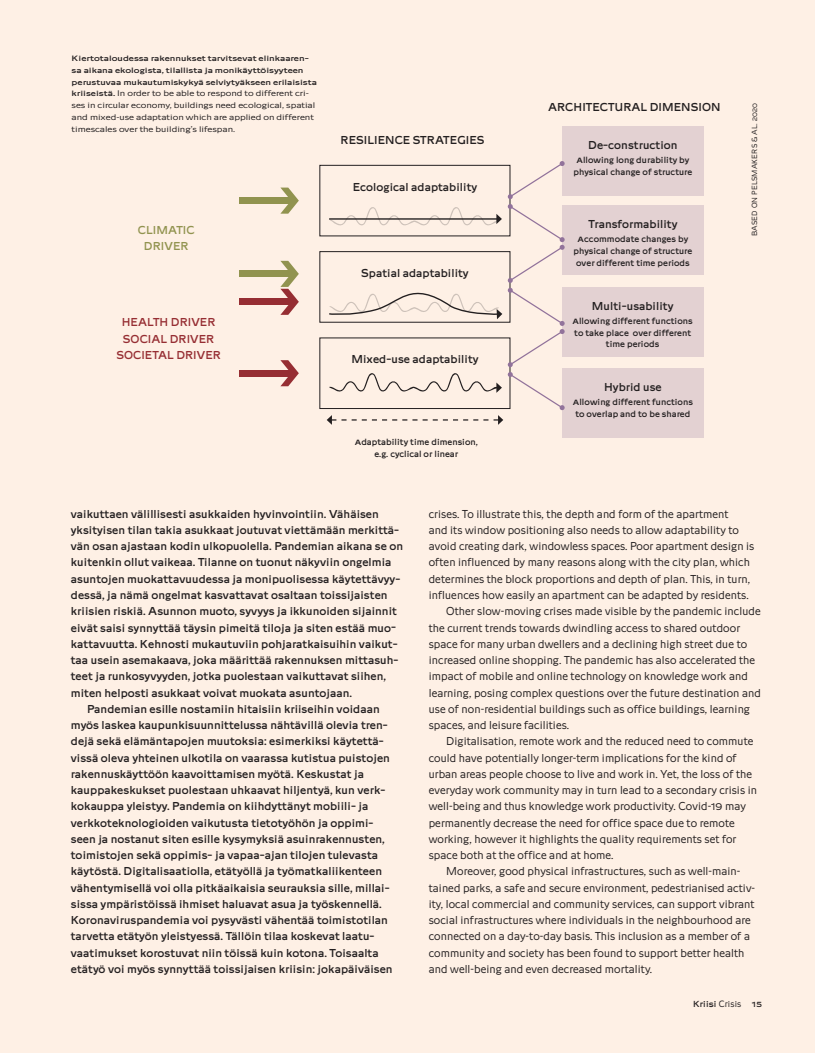
<style>
.page{position:relative;width:815px;height:1053px;background:#fff}
.page>*{position:absolute;margin:0;border:0;box-sizing:border-box;transform-origin:0 0}
.t1{font:700 11.38px "Ark Sans prefinal 2";letter-spacing:.005em;color:#231f20}
.t2{font:11.38px "Ark Sans prefinal 2";letter-spacing:.01em;color:#231f20}
.t3{font:700 11.38px/16.2px "Ark Sans prefinal 2";letter-spacing:.01em;color:#962e33;text-align:center}
.t4{font:700 11.38px/16.2px "Ark Sans prefinal 2";letter-spacing:.005em;color:#91934f;text-align:center}
.t5{font:700 9px/11.8px "Ark Sans prefinal 2";letter-spacing:.005em;color:#231f20;text-align:center}
.t6{font:700 expanded 8.75px "Ark Sans prefinal 2";letter-spacing:.02em;color:#231f20}
.t7{font:8.12px/11.9px "Ark Sans prefinal 2";color:#231f20;scale:1.23 1}
.t8{font:700 7.75px/11.9px "Ark Sans prefinal 2";color:#231f20;scale:1.23 1}
.t9{font:7.5px "Ark Sans prefinal 2";color:#231f20}
.s1{font-weight:700;font-size:7.75px}
.s2{font-weight:400;font-stretch:normal;font-size:9.12px}
</style>
<div class="page">
<div style="left:0;top:0;width:815px;height:1052px;background:#fef0e5"></div>
<div style="left:562px;top:126px;width:141px;height:70px;background:#e3d1d2"></div>
<div style="left:562px;top:368px;width:141px;height:69px;background:#e3d1d2"></div>
<div style="left:562px;top:287px;width:141px;height:69px;background:#e3d1d2"></div>
<div style="left:562px;top:205px;width:141px;height:69px;background:#e3d1d2"></div>
<svg style="left:280px;top:187px;width:19px;height:27px"></svg>
<div style="left:239px;top:197px;width:54px;height:7px;background:#91934f"></div>
<div style="left:239px;top:271px;width:54px;height:6px;background:#91934f"></div>
<svg style="left:280px;top:360px;width:19px;height:26px"></svg>
<div style="left:239px;top:370px;width:54px;height:6px;background:#962e33"></div>
<svg style="left:280px;top:261px;width:19px;height:54px"></svg>
<div style="left:239px;top:298px;width:54px;height:7px;background:#962e33"></div>
<svg style="left:327px;top:161px;width:238px;height:264px"></svg>
<p class="t8" style="left:72px;top:52px;width:201px">Kiertotaloudessa rakennukset tarvitsevat elinkaaren&shy;sa aikana ekologista, tilallista ja monikäyttöisyyteen perustuvaa mukautumiskykyä selviytyäkseen erilaisista</p>
<p class="t7" style="left:72px;top:88px;width:200px"><span class="s1">kriiseistä.</span> In order to be able to respond to different cri&shy;ses in circular economy, buildings need ecological, spatial and mixed-use adaptation which are applied on different timescales over the building’s lifespan.</p>
<p class="t4" style="left:138px;top:222px;width:58px">CLIMATIC<br>DRIVER</p>
<p class="t3" style="left:116px;top:314px;width:106px">HEALTH DRIVER<br>SOCIAL DRIVER<br>SOCIETAL DRIVER</p>
<p class="t1" style="left:341px;top:133px;width:145px">RESILIENCE STRATEGIES</p>
<p class="t1" style="left:353px;top:180px;width:126px">Ecological adaptability</p>
<p class="t1" style="left:361px;top:266px;width:109px">Spatial adaptability</p>
<p class="t1" style="left:351px;top:353px;width:129px">Mixed-use adaptability</p>
<p class="t5" style="left:355px;top:436px;width:125px">Adaptability time dimension, e.g. cyclical or linear</p>
<p class="t1" style="left:548px;top:101px;width:174px">ARCHITECTURAL DIMENSION</p>
<p class="t1" style="left:588px;top:139px;width:91px">De-construction</p>
<p class="t5" style="left:573px;top:154px;width:120px">Allowing long durability by physical change of structure</p>
<p class="t1" style="left:588px;top:217px;width:91px">Transformability</p>
<p class="t5" style="left:573px;top:233px;width:120px">Accommodate changes by physical change of structure over different time periods</p>
<p class="t1" style="left:592px;top:299px;width:83px">Multi-usability</p>
<p class="t5" style="left:573px;top:315px;width:122px">Allowing different functions to take place over different time periods</p>
<p class="t1" style="left:604px;top:380px;width:59px">Hybrid use</p>
<p class="t5" style="left:573px;top:396px;width:122px;text-align:left">Allowing different functions to overlap and to be shared</p>
<p class="t9" style="left:750px;top:236px;width:135px;rotate:-90deg">BASED ON PELSMAKERS &amp; AL. 2020</p>
<p class="t1" style="left:71px;top:507px;width:309px">vaikuttaen välillisesti asukkaiden hyvinvointiin. Vähäisen</p>
<p class="t1" style="left:71px;top:523px;width:330px">yksityisen tilan takia asukkaat joutuvat viettämään merkittä-</p>
<p class="t1" style="left:71px;top:539px;width:334px">vän osan ajastaan kodin ulkopuolella. Pandemian aikana se on</p>
<p class="t1" style="left:71px;top:556px;width:322px">kuitenkin ollut vaikeaa. Tilanne on tuonut näkyviin ongelmia</p>
<p class="t1" style="left:71px;top:572px;width:331px">asuntojen muokattavuudessa ja monipuolisessa käytettävyy-</p>
<p class="t1" style="left:71px;top:588px;width:318px">dessä, ja nämä ongelmat kasvattavat osaltaan toissijaisten</p>
<p class="t1" style="left:71px;top:604px;width:328px">kriisien riskiä. Asunnon muoto, syvyys ja ikkunoiden sijainnit</p>
<p class="t1" style="left:71px;top:621px;width:327px">eivät saisi synnyttää täysin pimeitä tiloja ja siten estää muo-</p>
<p class="t1" style="left:71px;top:637px;width:328px">kattavuutta. Kehnosti mukautuviin pohjaratkaisuihin vaikut-</p>
<p class="t1" style="left:71px;top:653px;width:329px">taa usein asemakaava, joka määrittää rakennuksen mittasuh-</p>
<p class="t1" style="left:71px;top:669px;width:317px">teet ja runkosyvyyden, jotka puolestaan vaikuttavat siihen,</p>
<p class="t1" style="left:71px;top:686px;width:283px">miten helposti asukkaat voivat muokata asuntojaan.</p>
<p class="t1" style="left:87px;top:702px;width:294px">Pandemian esille nostamiin hitaisiin kriiseihin voidaan</p>
<p class="t1" style="left:71px;top:718px;width:318px">myös laskea kaupunkisuunnittelussa nähtävillä olevia tren-</p>
<p class="t1" style="left:71px;top:734px;width:314px">dejä sekä elämäntapojen muutoksia: esimerkiksi käytettä-</p>
<p class="t1" style="left:71px;top:751px;width:321px">vissä oleva yhteinen ulkotila on vaarassa kutistua puistojen</p>
<p class="t1" style="left:71px;top:767px;width:295px">rakennuskäyttöön kaavoittamisen myötä. Keskustat ja</p>
<p class="t1" style="left:71px;top:783px;width:316px">kauppakeskukset puolestaan uhkaavat hiljentyä, kun verk-</p>
<p class="t1" style="left:71px;top:799px;width:299px">kokauppa yleistyy. Pandemia on kiihdyttänyt mobiili- ja</p>
<p class="t1" style="left:71px;top:816px;width:304px">verkkoteknologioiden vaikutusta tietotyöhön ja oppimi-</p>
<p class="t1" style="left:71px;top:832px;width:315px">seen ja nostanut siten esille kysymyksiä asuinrakennusten,</p>
<p class="t1" style="left:71px;top:848px;width:309px">toimistojen sekä oppimis- ja vapaa-ajan tilojen tulevasta</p>
<p class="t1" style="left:71px;top:864px;width:313px">käytöstä. Digitalisaatiolla, etätyöllä ja työmatkaliikenteen</p>
<p class="t1" style="left:71px;top:881px;width:320px">vähentymisellä voi olla pitkäaikaisia seurauksia sille, millai-</p>
<p class="t1" style="left:71px;top:897px;width:313px">sissa ympäristöissä ihmiset haluavat asua ja työskennellä.</p>
<p class="t1" style="left:71px;top:913px;width:319px">Koronaviruspandemia voi pysyvästi vähentää toimistotilan</p>
<p class="t1" style="left:71px;top:929px;width:305px">tarvetta etätyön yleistyessä. Tällöin tilaa koskevat laatu-</p>
<p class="t1" style="left:71px;top:946px;width:309px">vaatimukset korostuvat niin töissä kuin kotona. Toisaalta</p>
<p class="t1" style="left:71px;top:962px;width:323px">etätyö voi myös synnyttää toissijaisen kriisin: jokapäiväisen</p>
<p class="t2" style="left:429px;top:507px;width:301px">crises. To illustrate this, the depth and form of the apartment</p>
<p class="t2" style="left:429px;top:523px;width:312px">and its window positioning also needs to allow adaptability to</p>
<p class="t2" style="left:429px;top:540px;width:327px">avoid creating dark, windowless spaces. Poor apartment design is</p>
<p class="t2" style="left:429px;top:556px;width:323px">often influenced by many reasons along with the city plan, which</p>
<p class="t2" style="left:429px;top:572px;width:323px">determines the block proportions and depth of plan. This, in turn,</p>
<p class="t2" style="left:429px;top:588px;width:321px">influences how easily an apartment can be adapted by residents.</p>
<p class="t2" style="left:446px;top:605px;width:316px">Other slow-moving crises made visible by the pandemic include</p>
<p class="t2" style="left:429px;top:621px;width:313px">the current trends towards dwindling access to shared outdoor</p>
<p class="t2" style="left:429px;top:637px;width:320px">space for many urban dwellers and a declining high street due to</p>
<p class="t2" style="left:429px;top:653px;width:328px">increased online shopping. The pandemic has also accelerated the</p>
<p class="t2" style="left:429px;top:670px;width:321px">impact of mobile and online technology on knowledge work and</p>
<p class="t2" style="left:429px;top:686px;width:334px">learning, posing complex questions over the future destination and</p>
<p class="t2" style="left:429px;top:702px;width:323px">use of non-residential buildings such as office buildings, learning</p>
<p class="t2" style="left:429px;top:718px;width:142px">spaces, and leisure facilities.</p>
<p class="t2" style="left:446px;top:735px;width:309px">Digitalisation, remote work and the reduced need to commute</p>
<p class="t2" style="left:429px;top:751px;width:309px">could have potentially longer-term implications for the kind of</p>
<p class="t2" style="left:429px;top:767px;width:325px">urban areas people choose to live and work in. Yet, the loss of the</p>
<p class="t2" style="left:429px;top:783px;width:330px">everyday work community may in turn lead to a secondary crisis in</p>
<p class="t2" style="left:429px;top:800px;width:319px">well-being and thus knowledge work productivity. Covid-19 may</p>
<p class="t2" style="left:429px;top:816px;width:307px">permanently decrease the need for office space due to remote</p>
<p class="t2" style="left:429px;top:832px;width:309px">working, however it highlights the quality requirements set for</p>
<p class="t2" style="left:429px;top:848px;width:186px">space both at the office and at home.</p>
<p class="t2" style="left:446px;top:865px;width:296px">Moreover, good physical infrastructures, such as well-main-</p>
<p class="t2" style="left:429px;top:881px;width:328px">tained parks, a safe and secure environment, pedestrianised activ-</p>
<p class="t2" style="left:429px;top:897px;width:327px">ity, local commercial and community services, can support vibrant</p>
<p class="t2" style="left:429px;top:913px;width:323px">social infrastructures where individuals in the neighbourhood are</p>
<p class="t2" style="left:429px;top:929px;width:323px">connected on a day-to-day basis. This inclusion as a member of a</p>
<p class="t2" style="left:429px;top:946px;width:317px">community and society has been found to support better health</p>
<p class="t2" style="left:429px;top:962px;width:225px">and well-being and even decreased mortality.</p>
<p class="t6" style="left:693px;top:998px;width:50px">Kriisi <span class="s2">Crisis</span></p>
<p class="t6" style="left:752px;top:998px;width:11px">15</p>
</div>
